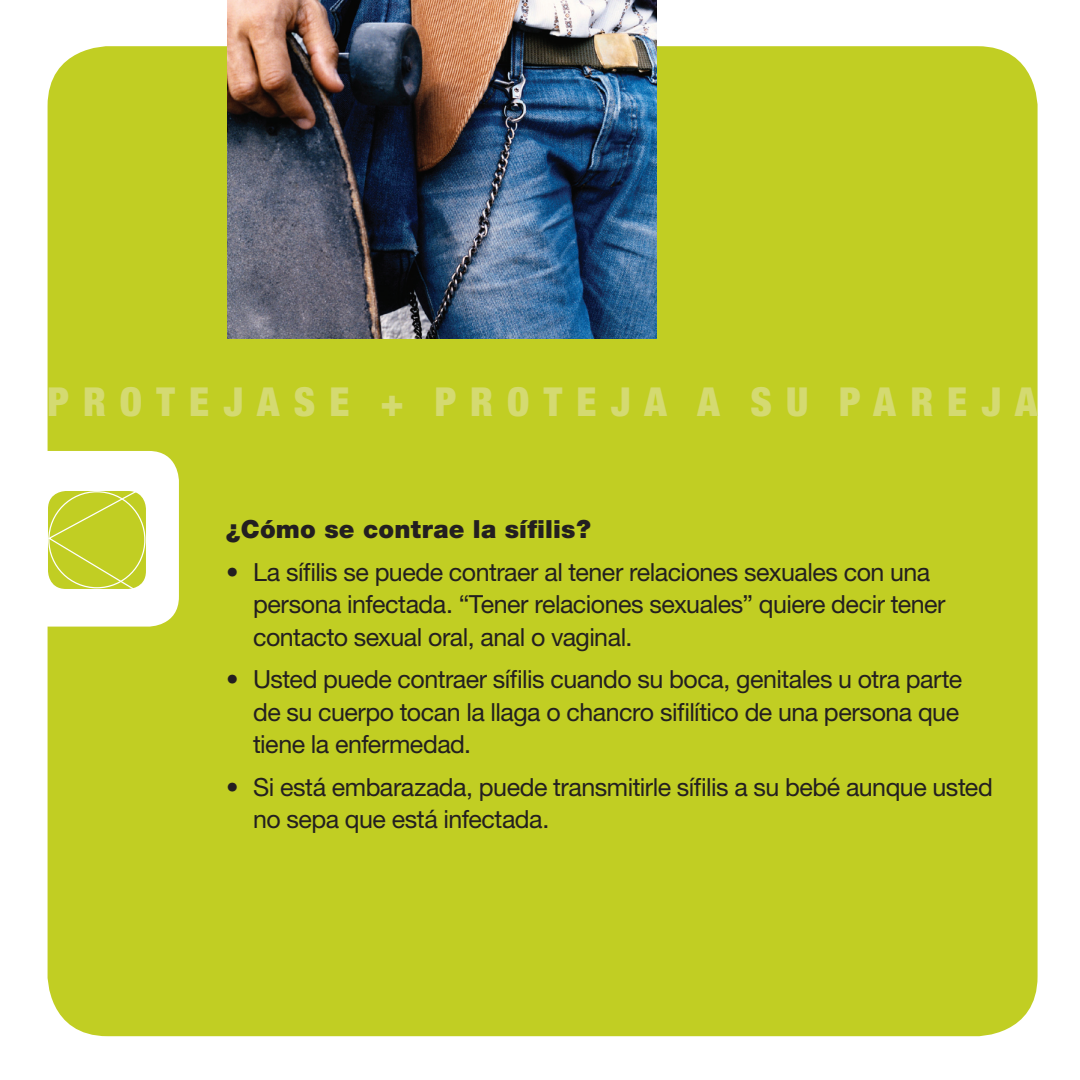
<style>
.page{position:relative;width:1080px;height:1080px;background:#fff}
.page>*{position:absolute;margin:0;border:0;box-sizing:border-box;transform-origin:0 0}
.t1{font:900 condensed 40px "Helvetica Neue";letter-spacing:.355em;color:#d4da71}
.t2{font:25px/32.5px "Helvetica Neue";letter-spacing:-.02em;color:#231f20}
.t3{font:900 25px "Helvetica Neue";letter-spacing:.01em;color:#231f20}
</style>
<div class="page">
<div style="left:48px;top:46px;width:990px;height:990px;background:#c1ce23;border-radius:60px"></div>
<div style="left:3px;top:451px;width:176px;height:176px;background:#fff;border-radius:30px"></div>
<svg style="left:48px;top:491px;width:98px;height:98px;background:#c6d237"></svg>
<img style="left:228px;top:0;width:429px;height:338px">
<p class="t1" style="left:48px;top:377px;width:991px">PROTEJASE + PROTEJA A SU PAREJA</p>
<h2 class="t3" style="left:226px;top:514px;width:366px">¿Cómo se contrae la sífilis?</h2>
<p class="t2" style="left:253px;top:555px;width:694px;text-indent:-27px">• La sífilis se puede contraer al tener relaciones sexuales con una persona infectada. “Tener relaciones sexuales” quiere decir tener contacto sexual oral, anal o vaginal.</p>
<p class="t2" style="left:253px;top:663px;width:711px;text-indent:-27px">• Usted puede contraer sífilis cuando su boca, genitales u otra parte de su cuerpo tocan la llaga o chancro sifilítico de una persona que tiene la enfermedad.</p>
<p class="t2" style="left:253px;top:770px;width:741px;text-indent:-27px">• Si está embarazada, puede transmitirle sífilis a su bebé aunque usted no sepa que está infectada.</p>
</div>
